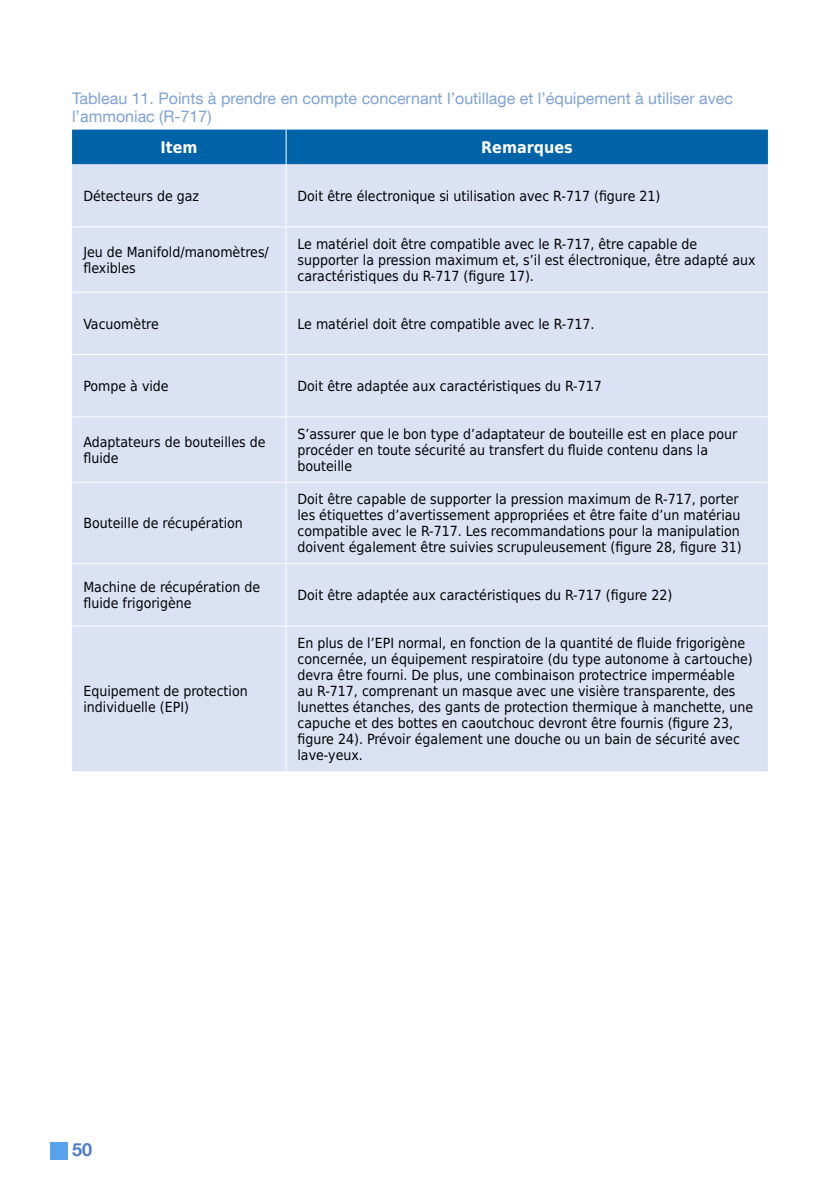
<style>
.page{position:relative;width:840px;height:1191px;background:#fff}
.page>*{position:absolute;margin:0;border:0;box-sizing:border-box;transform-origin:0 0}
.t1{font:700 18px "Helvetica Neue LT Com";color:#4d7cc7}
.t2{font:16px/18px "Helvetica Neue LT Com";color:#7fa2d5}
.t3{font:700 16px "DejaVu Sans Condensed";color:#fff}
.t4{font:14px/16px "DejaVu Sans Condensed";color:#000}
</style>
<div class="page">
<div style="left:50px;top:1142px;width:17px;height:17px;background:#58a3eb"></div>
<div style="left:72px;top:130px;width:695px;height:34px;background:#0062a7"></div>
<div style="left:72px;top:164px;width:695px;height:607px;background:#dbe2f4"></div>
<hr style="left:285px;top:130px;width:1px;height:34px;background:#fff">
<hr style="left:285px;top:164px;width:1px;height:62px;background:#fff">
<hr style="left:72px;top:226px;width:214px;height:1px;background:#fff">
<hr style="left:286px;top:226px;width:481px;height:1px;background:#fff">
<hr style="left:285px;top:227px;width:1px;height:65px;background:#fff">
<hr style="left:72px;top:292px;width:214px;height:1px;background:#fff">
<hr style="left:286px;top:292px;width:481px;height:1px;background:#fff">
<hr style="left:285px;top:293px;width:1px;height:61px;background:#fff">
<hr style="left:72px;top:354px;width:214px;height:1px;background:#fff">
<hr style="left:286px;top:354px;width:481px;height:1px;background:#fff">
<hr style="left:285px;top:355px;width:1px;height:61px;background:#fff">
<hr style="left:72px;top:416px;width:214px;height:1px;background:#fff">
<hr style="left:286px;top:416px;width:481px;height:1px;background:#fff">
<hr style="left:285px;top:417px;width:1px;height:65px;background:#fff">
<hr style="left:72px;top:482px;width:214px;height:1px;background:#fff">
<hr style="left:286px;top:482px;width:481px;height:1px;background:#fff">
<hr style="left:285px;top:483px;width:1px;height:80px;background:#fff">
<hr style="left:72px;top:563px;width:214px;height:1px;background:#fff">
<hr style="left:286px;top:563px;width:481px;height:1px;background:#fff">
<hr style="left:285px;top:564px;width:1px;height:61px;background:#fff">
<hr style="left:72px;top:625px;width:214px;height:1px;background:#fff">
<hr style="left:286px;top:625px;width:481px;height:1px;background:#fff">
<hr style="left:285px;top:626px;width:1px;height:145px;background:#fff">
<p class="t2" style="left:72px;top:88px;width:662px">Tableau 11. Points à prendre en compte concernant l’outillage et l’équipement à utiliser avec l’ammoniac (R-717)</p>
<p class="t3" style="left:160px;top:134px;width:38px">Item</p>
<p class="t3" style="left:481px;top:134px;width:93px">Remarques</p>
<p class="t4" style="left:83px;top:188px;width:117px">Détecteurs de gaz</p>
<p class="t4" style="left:297px;top:188px;width:364px">Doit être électronique si utilisation avec R-717 (figure 21)</p>
<p class="t4" style="left:83px;top:243px;width:187px">Jeu de Manifold/manomètres/ flexibles</p>
<p class="t4" style="left:297px;top:235px;width:459px">Le matériel doit être compatible avec le R-717, être capable de supporter la pression maximum et, s’il est électronique, être adapté aux caractéristiques du R-717 (figure 17).</p>
<p class="t4" style="left:83px;top:315px;width:77px">Vacuomètre</p>
<p class="t4" style="left:297px;top:315px;width:298px">Le matériel doit être compatible avec le R-717.</p>
<p class="t4" style="left:83px;top:378px;width:87px">Pompe à vide</p>
<p class="t4" style="left:297px;top:378px;width:306px">Doit être adaptée aux caractéristiques du R-717</p>
<p class="t4" style="left:83px;top:433px;width:183px">Adaptateurs de bouteilles de fluide</p>
<p class="t4" style="left:297px;top:425px;width:441px">S’assurer que le bon type d’adaptateur de bouteille est en place pour procéder en toute sécurité au transfert du fluide contenu dans la bouteille</p>
<p class="t4" style="left:83px;top:515px;width:161px">Bouteille de récupération</p>
<p class="t4" style="left:297px;top:491px;width:445px">Doit être capable de supporter la pression maximum de R-717, porter les étiquettes d’avertissement appropriées et être faite d’un matériau compatible avec le R-717. Les recommandations pour la manipulation doivent également être suivies scrupuleusement (figure 28, figure 31)</p>
<p class="t4" style="left:83px;top:579px;width:178px">Machine de récupération de fluide frigorigène</p>
<p class="t4" style="left:297px;top:587px;width:376px">Doit être adaptée aux caractéristiques du R-717 (figure 22)</p>
<p class="t4" style="left:83px;top:683px;width:166px">Equipement de protection individuelle (EPI)</p>
<p class="t4" style="left:297px;top:635px;width:457px">En plus de l’EPI normal, en fonction de la quantité de fluide frigorigène concernée, un équipement respiratoire (du type autonome à cartouche) devra être fourni. De plus, une combinaison protectrice imperméable au R-717, comprenant un masque avec une visière transparente, des lunettes étanches, des gants de protection thermique à manchette, une capuche et des bottes en caoutchouc devront être fournis (figure 23, figure 24). Prévoir également une douche ou un bain de sécurité avec lave-yeux.</p>
<p class="t1" style="left:72px;top:1137px;width:22px">50</p>
</div>
